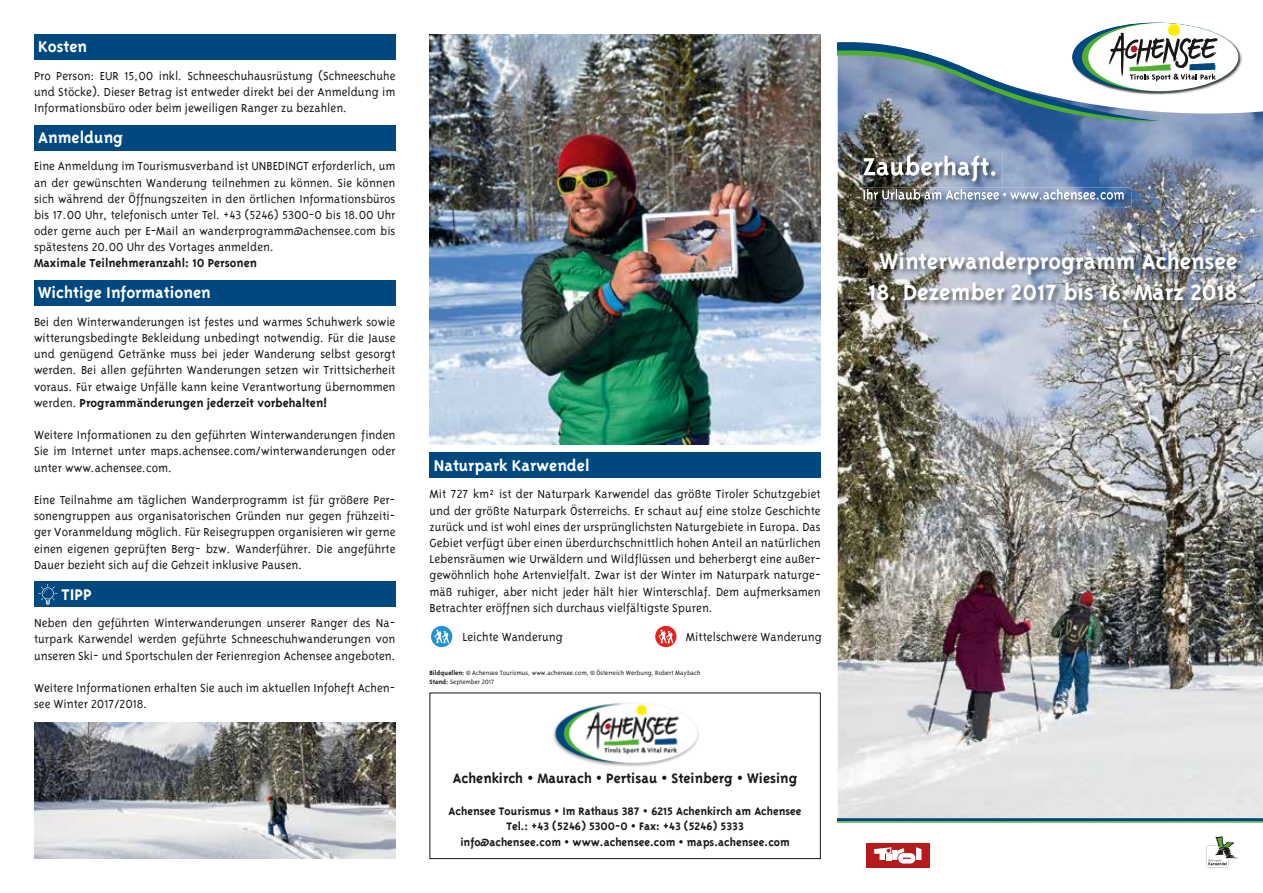
<style>
.page{position:relative;width:1263px;height:893px;background:#fff}
.page>*{position:absolute;margin:0;border:0;box-sizing:border-box;transform-origin:0 0}
.t1{font:25.5px "Triplex Bold Lining";color:#fff}
.t2{font:18px "Triplex Bold Lining";color:#fff}
.t3{font:15.75px "Triplex Bold Lining";color:#181716}
.t4{font:13.5px/16.2px "Triplex Light Lining";color:#181716;text-align:justify}
.t5{font:13.5px "Triplex Bold Lining";color:#181716}
.t6{font:12.6px/15.5px "Triplex Bold Lining";color:#181716;text-align:center}
.t7{font:7.2px/8.7px "Triplex Light Lining";color:#181716}
.s1{font-family:"Triplex Light Lining"}
.s2{font-family:"Triplex Bold Lining"}
</style>
<div class="page">
<div style="left:429px;top:693px;width:392px;height:166px;border:1px solid #181716"></div>
<img style="left:553px;top:703px;width:146px;height:64px">
<img style="left:838px;top:111px;width:425px;height:707px">
<img style="left:1145px;top:22px;width:97px;height:48px">
<div style="left:866px;top:843px;width:64px;height:24px;background:#b51b1a"></div>
<svg style="left:874px;top:847px;width:47px;height:16px"></svg>
<svg style="left:838px;top:23px;width:400px;height:105px"></svg>
<hr style="left:838px;top:818px;width:425px;height:3px;background:#004880">
<hr style="left:838px;top:821px;width:425px;height:2px;background:#50ae2f">
<img style="left:862px;top:188px;width:269px;height:19px">
<svg style="left:864px;top:189px;width:259px;height:11px"></svg>
<img style="left:862px;top:154px;width:141px;height:35px">
<img style="left:867px;top:189px;width:95px;height:1px">
<svg style="left:863px;top:155px;width:132px;height:27px"></svg>
<img style="left:868px;top:250px;width:376px;height:58px">
<svg style="left:1206px;top:836px;width:31px;height:31px"></svg>
<div style="left:34px;top:34px;width:361px;height:26px;background:#004880"></div>
<div style="left:34px;top:125px;width:361px;height:25px;background:#004880"></div>
<div style="left:34px;top:280px;width:361px;height:26px;background:#004880"></div>
<div style="left:429px;top:453px;width:392px;height:25px;background:#004880"></div>
<img style="left:429px;top:34px;width:392px;height:410px">
<img style="left:34px;top:722px;width:361px;height:137px">
<div style="left:431px;top:626px;width:21px;height:21px;background:#2092d1;border-radius:50%"></div>
<svg style="left:434px;top:629px;width:15px;height:14px"></svg>
<svg style="left:655px;top:626px;width:21px;height:21px"></svg>
<svg style="left:658px;top:629px;width:15px;height:14px"></svg>
<div style="left:34px;top:582px;width:361px;height:25px;background:#004880"></div>
<svg style="left:38px;top:584px;width:19px;height:21px"></svg>
<h2 class="t2" style="left:38px;top:36px;width:50px">Kosten</h2>
<p class="t4" style="left:34px;top:67px;width:363px">Pro Person: EUR 15,00 inkl. Schneeschuhausrüstung (Schneeschuhe und Stöcke). Dieser Betrag ist entweder direkt bei der Anmeldung im Informationsbüro oder beim jeweiligen Ranger zu bezahlen.</p>
<h2 class="t2" style="left:38px;top:127px;width:86px">Anmeldung</h2>
<p class="t4" style="left:34px;top:158px;width:363px">Eine Anmeldung im Tourismusverband ist UNBEDINGT erforderlich, um an der gewünschten Wanderung teilnehmen zu können. Sie können sich während der Öffnungszeiten in den örtlichen Informationsbüros bis 17.00 Uhr, telefonisch unter Tel. +43 (5246) 5300-0 bis 18.00 Uhr oder gerne auch per E-Mail an wanderprogramm@achensee.com bis spätestens 20.00 Uhr des Vortages anmelden.</p>
<p class="t5" style="left:34px;top:255px;width:224px">Maximale Teilnehmeranzahl: 10 Personen</p>
<h2 class="t2" style="left:38px;top:282px;width:174px">Wichtige Informationen</h2>
<p class="t4" style="left:34px;top:313px;width:363px">Bei den Winterwanderungen ist festes und warmes Schuhwerk sowie witterungsbedingte Bekleidung unbedingt notwendig. Für die Jause und genügend Getränke muss bei jeder Wanderung selbst gesorgt werden. Bei allen geführten Wanderungen setzen wir Trittsicherheit voraus. Für etwaige Unfälle kann keine Verantwortung übernommen</p>
<p class="t5" style="left:34px;top:395px;width:295px"><span class="s1">werden.</span> Programmänderungen jederzeit vorbehalten!</p>
<p class="t4" style="left:34px;top:427px;width:363px">Weitere Informationen zu den geführten Winterwanderungen finden Sie im Internet unter maps.achensee.com/winterwanderungen oder unter www.achensee.com.</p>
<p class="t4" style="left:34px;top:492px;width:363px">Eine Teilnahme am täglichen Wanderprogramm ist für größere Per&shy;sonengruppen aus organisatorischen Gründen nur gegen frühzeiti&shy;ger Voranmeldung möglich. Für Reisegruppen organisieren wir gerne einen eigenen geprüften Berg- bzw. Wanderführer. Die angeführte Dauer bezieht sich auf die Gehzeit inklusive Pausen.</p>
<h2 class="t2" style="left:62px;top:584px;width:32px">TIPP</h2>
<p class="t4" style="left:34px;top:615px;width:363px">Neben den geführten Winterwanderungen unserer Ranger des Na&shy;turpark Karwendel werden geführte Schneeschuhwanderungen von unseren Ski- und Sportschulen der Ferienregion Achensee angeboten.</p>
<p class="t4" style="left:34px;top:680px;width:363px">Weitere Informationen erhalten Sie auch im aktuellen Infoheft Achen&shy;see Winter 2017/2018.</p>
<h2 class="t2" style="left:434px;top:455px;width:157px">Naturpark Karwendel</h2>
<p class="t4" style="left:429px;top:486px;width:393px">Mit 727 km² ist der Naturpark Karwendel das größte Tiroler Schutzgebiet und der größte Naturpark Österreichs. Er schaut auf eine stolze Geschichte zurück und ist wohl eines der ursprünglichsten Naturgebiete in Europa. Das Gebiet verfügt über einen überdurchschnittlich hohen Anteil an natürlichen Lebensräumen wie Urwäldern und Wildflüssen und beherbergt eine außer&shy;gewöhnlich hohe Artenvielfalt. Zwar ist der Winter im Naturpark naturge&shy;mäß ruhiger, aber nicht jeder hält hier Winterschlaf. Dem aufmerksamen Betrachter eröffnen sich durchaus vielfältigste Spuren.</p>
<p class="t4" style="left:462px;top:629px;width:102px">Leichte Wanderung</p>
<p class="t4" style="left:686px;top:629px;width:138px">Mittelschwere Wanderung</p>
<p class="t7" style="left:429px;top:668px;width:273px"><span class="s2">Bildquellen:</span> © Achensee Tourismus, www.achensee.com, © Österreich Werbung, Robert Maybach<br><span class="s2">Stand:</span> September 2017</p>
<p class="t3" style="left:453px;top:769px;width:346px">Achenkirch • Maurach • Pertisau • Steinberg • Wiesing</p>
<p class="t6" style="left:449px;top:803px;width:354px">Achensee Tourismus • Im Rathaus 387 • 6215 Achenkirch am Achensee<br>Tel.: +43 (5246) 5300-0 • Fax: +43 (5246) 5333<br>info@achensee.com • www.achensee.com • maps.achensee.com</p>
<h1 class="t1" style="left:879px;top:247px;width:359px">Winterwanderprogramm Achensee</h1>
<h1 class="t1" style="left:868px;top:277px;width:371px">18. Dezember 2017 bis 16. März 2018</h1>
</div>
